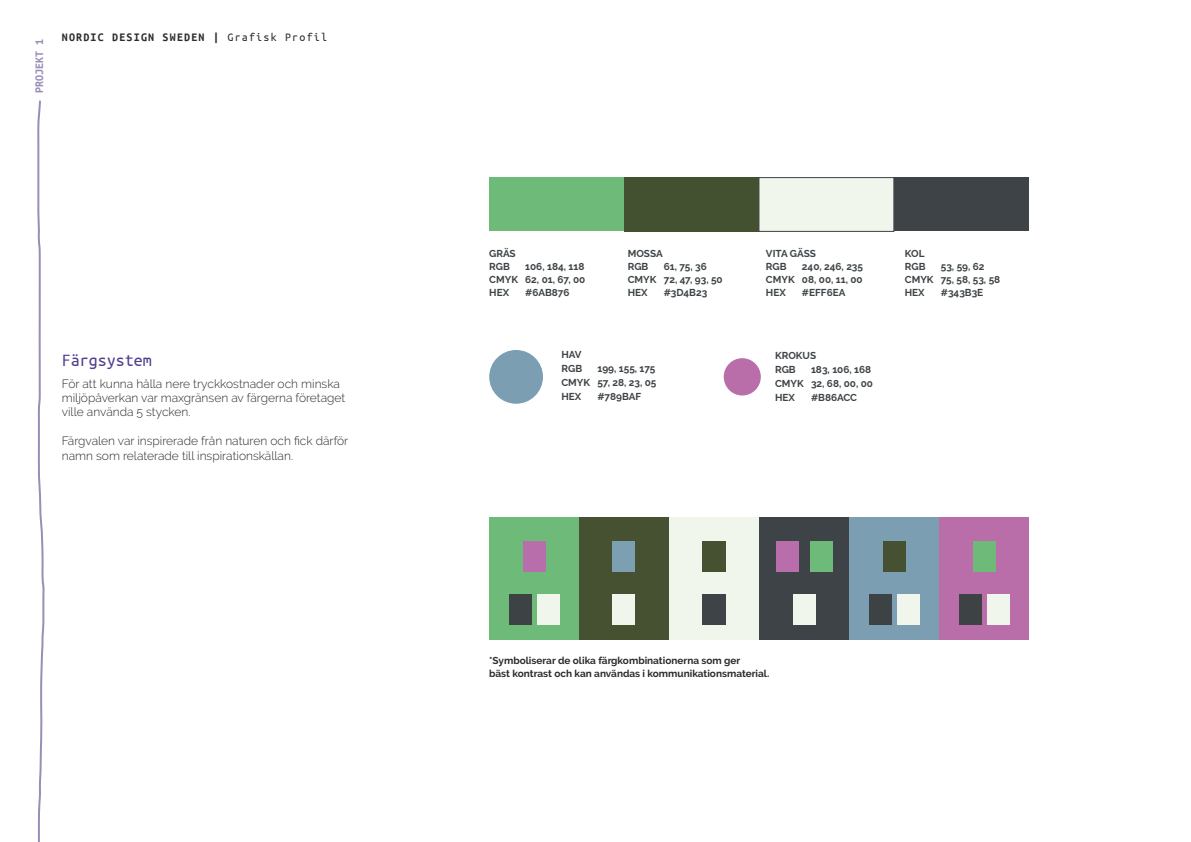
<style>
.page{position:relative;width:1191px;height:842px;background:#fff}
.page>*{position:absolute;margin:0;border:0;box-sizing:border-box;transform-origin:0 0}
.t1{font:18px "Ubuntu Mono";color:#523d8e}
.t2{font:300 12px/14.4px "Raleway";color:#2b2b2a}
.t3{font:700 12px "Ubuntu Mono";letter-spacing:.1em;color:#2b2b2a}
.t4{font:700 12px "Ubuntu Mono";color:#9b8db7}
.t5{font:700 10px/13px "Raleway";color:#3d4346}
.t6{font:700 10px/13px "Raleway";color:#2b2b2a}
.s1{font-weight:400}
</style>
<div class="page">
<svg style="left:37px;top:100px;width:8px;height:742px"></svg>
<div style="left:489px;top:350px;width:54px;height:54px;background:#7b9eb2;border-radius:50%"></div>
<div style="left:723px;top:358px;width:38px;height:37px;background:#b96eaa;border-radius:50%"></div>
<div style="left:489px;top:177px;width:135px;height:54px;background:#6dba79"></div>
<div style="left:624px;top:177px;width:134px;height:55px;background:#445130"></div>
<div style="left:758px;top:177px;width:136px;height:55px;background:#f0f6eb;border:1px solid #3d4346"></div>
<div style="left:894px;top:177px;width:135px;height:54px;background:#3d4346"></div>
<div style="left:489px;top:517px;width:90px;height:122px;background:#6dba79"></div>
<div style="left:579px;top:517px;width:90px;height:123px;background:#455130"></div>
<div style="left:669px;top:517px;width:90px;height:123px;background:#f0f6eb"></div>
<div style="left:759px;top:517px;width:90px;height:123px;background:#3d4346"></div>
<div style="left:849px;top:517px;width:90px;height:123px;background:#7b9eb2"></div>
<div style="left:939px;top:517px;width:90px;height:123px;background:#b96eaa"></div>
<div style="left:702px;top:594px;width:23px;height:30px;background:#3d4346"></div>
<div style="left:897px;top:594px;width:22px;height:30px;background:#f0f6eb"></div>
<div style="left:523px;top:541px;width:22px;height:31px;background:#b86eaa"></div>
<div style="left:613px;top:594px;width:22px;height:30px;background:#f0f6eb"></div>
<div style="left:613px;top:541px;width:22px;height:31px;background:#7c9fb1"></div>
<div style="left:702px;top:541px;width:23px;height:31px;background:#455130"></div>
<div style="left:793px;top:594px;width:22px;height:30px;background:#f0f6eb"></div>
<div style="left:776px;top:541px;width:22px;height:31px;background:#b86eaa"></div>
<div style="left:810px;top:541px;width:22px;height:31px;background:#6dba79"></div>
<div style="left:869px;top:594px;width:22px;height:30px;background:#3d4345"></div>
<div style="left:883px;top:541px;width:22px;height:31px;background:#455130"></div>
<div style="left:987px;top:594px;width:22px;height:30px;background:#f0f6eb"></div>
<div style="left:959px;top:594px;width:22px;height:30px;background:#3d4345"></div>
<div style="left:973px;top:541px;width:22px;height:31px;background:#6dba79"></div>
<div style="left:537px;top:594px;width:22px;height:30px;background:#f0f6eb"></div>
<div style="left:509px;top:594px;width:22px;height:30px;background:#3d4345"></div>
<p class="t4" style="left:33px;top:93px;width:55px;rotate:-90deg">PROJEKT 1</p>
<p class="t3" style="left:62px;top:31px;width:267px">NORDIC DESIGN SWEDEN | <span class="s1">Grafisk Profil</span></p>
<h1 class="t1" style="left:62px;top:351px;width:92px">Färgsystem</h1>
<p class="t2" style="left:62px;top:376px;width:285px">För att kunna hålla nere tryckkostnader och minska miljöpåverkan var maxgränsen av färgerna företaget ville använda 5 stycken.</p>
<p class="t2" style="left:62px;top:434px;width:288px">Färgvalen var inspirerade från naturen och fick därför namn som relaterade till inspirationskällan.</p>
<p class="t5" style="left:489px;top:247px;width:28px">GRÄS<br>RGB</p>
<p class="t5" style="left:489px;top:260px;width:98px;text-align:justify;text-indent:36px">106, 184, 118<br>CMYK 62, 01, 67, 00<br>HEX</p>
<p class="t5" style="left:525px;top:286px;width:46px">#6AB876</p>
<p class="t5" style="left:628px;top:247px;width:37px">MOSSA<br>RGB</p>
<p class="t5" style="left:628px;top:260px;width:96px;text-indent:36px">61, 75, 36<br>CMYK 72, 47, 93, 50<br>HEX</p>
<p class="t5" style="left:664px;top:286px;width:45px">#3D4B23</p>
<p class="t5" style="left:766px;top:247px;width:52px">VITA GÄSS<br>RGB</p>
<p class="t5" style="left:766px;top:260px;width:99px;text-align:justify;text-indent:36px">240, 246, 235<br>CMYK 08, 00, 11, 00<br>HEX</p>
<p class="t5" style="left:802px;top:286px;width:45px">#EFF6EA</p>
<p class="t5" style="left:904px;top:247px;width:22px">KOL<br>RGB</p>
<p class="t5" style="left:904px;top:260px;width:97px;text-indent:36px">53, 59, 62<br>CMYK 75, 58, 53, 58<br>HEX</p>
<p class="t5" style="left:940px;top:286px;width:44px">#343B3E</p>
<p class="t5" style="left:561px;top:347px;width:22px;line-height:14px">HAV<br>RGB</p>
<p class="t5" style="left:561px;top:361px;width:97px;line-height:14px;text-align:justify;text-indent:36px">199, 155, 175<br>CMYK 57, 28, 23, 05<br>HEX</p>
<p class="t5" style="left:597px;top:390px;width:45px">#789BAF</p>
<p class="t5" style="left:775px;top:349px;width:43px;line-height:14px">KROKUS<br>RGB</p>
<p class="t5" style="left:775px;top:363px;width:100px;line-height:14px;text-indent:36px">183, 106, 168<br>CMYK 32, 68, 00, 00<br>HEX</p>
<p class="t5" style="left:811px;top:391px;width:48px">#B86ACC</p>
<p class="t6" style="left:489px;top:654px;width:282px">*Symboliserar de olika färgkombinationerna som ger<br>bäst kontrast och kan användas i kommunikationsmaterial.</p>
</div>
